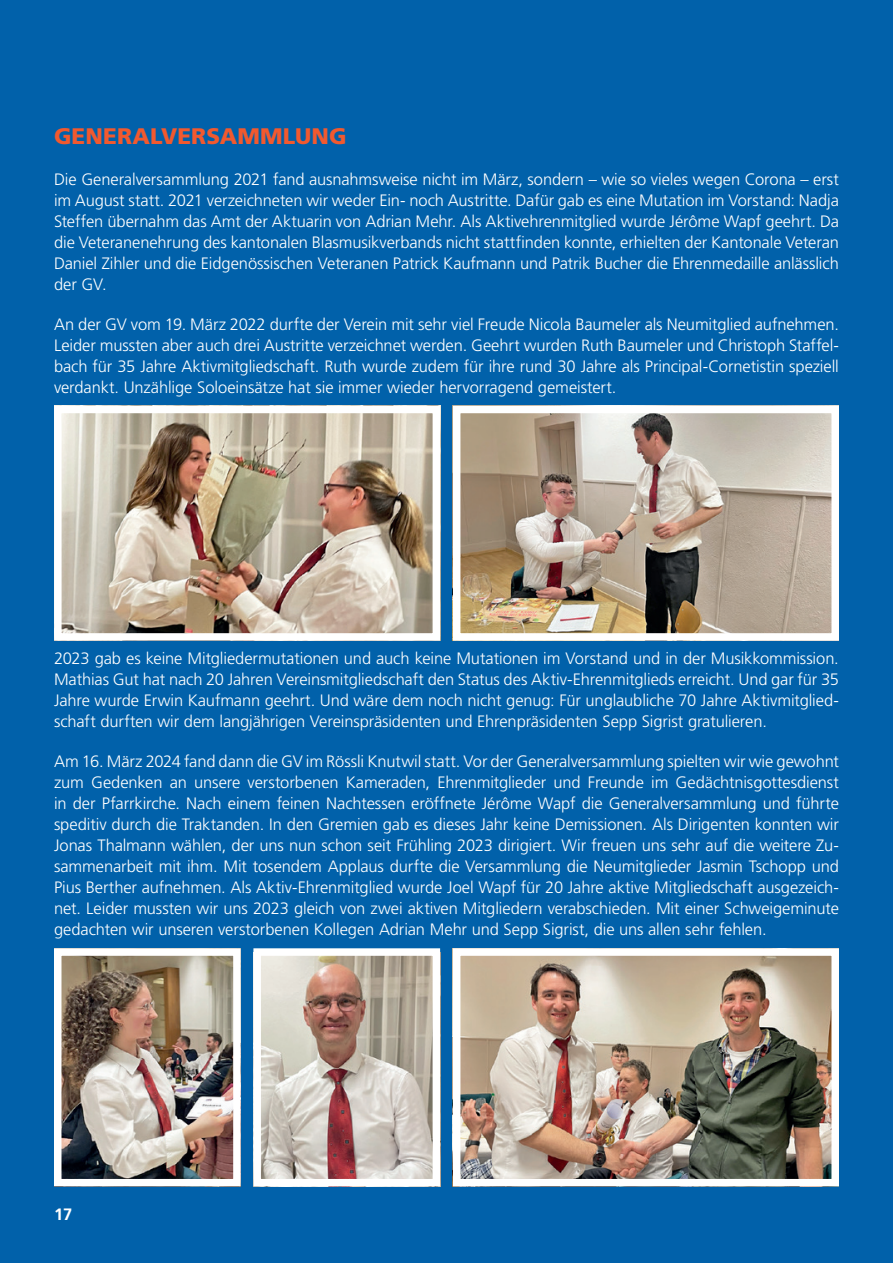
<style>
.page{position:relative;width:893px;height:1263px;background:#fff}
.page>*{position:absolute;margin:0;border:0;box-sizing:border-box;transform-origin:0 0}
.t1{font:900 22.5px "Frutiger LT Pro";letter-spacing:.005em;color:#f1592f}
.t2{font:300 16.5px/21px "Frutiger LT Pro";letter-spacing:-.005em;color:#fff;text-align:justify}
.t3{font:700 16.5px "Frutiger LT Pro";color:#fff}
</style>
<div class="page">
<div style="left:340px;top:0;width:553px;height:1263px;background:#0161aa"></div>
<div style="left:0;top:0;width:652px;height:1263px;background:#0161aa"></div>
<img style="left:63px;top:415px;width:368px;height:217px">
<div style="left:54px;top:406px;width:386px;height:235px;border:8px solid #fff"></div>
<img style="left:462px;top:415px;width:368px;height:217px">
<div style="left:453px;top:406px;width:386px;height:235px;border:8px solid #fff"></div>
<img style="left:63px;top:957px;width:169px;height:220px">
<div style="left:54px;top:948px;width:187px;height:238px;border:8px solid #fff"></div>
<img style="left:462px;top:957px;width:368px;height:220px">
<div style="left:453px;top:948px;width:386px;height:238px;border:8px solid #fff"></div>
<img style="left:262px;top:957px;width:169px;height:220px">
<div style="left:253px;top:948px;width:187px;height:238px;border:8px solid #fff"></div>
<h1 class="t1" style="left:54px;top:123px;width:294px">GENERALVERSAMMLUNG</h1>
<p class="t2" style="left:54px;top:168px;width:786px">Die Generalversammlung 2021 fand ausnahmsweise nicht im März, sondern – wie so vieles wegen Corona – erst im August statt. 2021 verzeichneten wir weder Ein- noch Austritte. Dafür gab es eine Mutation im Vorstand: Nadja Steffen übernahm das Amt der Aktuarin von Adrian Mehr. Als Aktivehrenmitglied wurde Jérôme Wapf geehrt. Da die Veteranenehrung des kantonalen Blasmusikverbands nicht stattfinden konnte, erhielten der Kantonale Veteran Daniel Zihler und die Eidgenössischen Veteranen Patrick Kaufmann und Patrik Bucher die Ehrenmedaille anlässlich der GV.</p>
<p class="t2" style="left:54px;top:314px;width:786px">An der GV vom 19. März 2022 durfte der Verein mit sehr viel Freude Nicola Baumeler als Neumitglied aufnehmen.<br>Leider mussten aber auch drei Austritte verzeichnet werden. Geehrt wurden Ruth Baumeler und Christoph Staffel&shy;bach für 35 Jahre Aktivmitgliedschaft. Ruth wurde zudem für ihre rund 30 Jahre als Principal-Cornetistin speziell verdankt. Unzählige Soloeinsätze hat sie immer wieder hervorragend gemeistert.</p>
<p class="t2" style="left:54px;top:648px;width:786px">2023 gab es keine Mitgliedermutationen und auch keine Mutationen im Vorstand und in der Musikkommission.<br>Mathias Gut hat nach 20 Jahren Vereinsmitgliedschaft den Status des Aktiv-Ehrenmitglieds erreicht. Und gar für 35<br>Jahre wurde Erwin Kaufmann geehrt. Und wäre dem noch nicht genug: Für unglaubliche 70 Jahre Aktivmitglied&shy;schaft durften wir dem langjährigen Vereinspräsidenten und Ehrenpräsidenten Sepp Sigrist gratulieren.</p>
<p class="t2" style="left:54px;top:751px;width:787px">Am 16. März 2024 fand dann die GV im Rössli Knutwil statt. Vor der Generalversammlung spielten wir wie gewohnt zum Gedenken an unsere verstorbenen Kameraden, Ehrenmitglieder und Freunde im Gedächtnisgottesdienst in der Pfarrkirche. Nach einem feinen Nachtessen eröffnete Jérôme Wapf die Generalversammlung und führte speditiv durch die Traktanden. In den Gremien gab es dieses Jahr keine Demissionen. Als Dirigenten konnten wir Jonas Thalmann wählen, der uns nun schon seit Frühling 2023 dirigiert. Wir freuen uns sehr auf die weitere Zu&shy;sammenarbeit mit ihm. Mit tosendem Applaus durfte die Versammlung die Neumitglieder Jasmin Tschopp und Pius Berther aufnehmen. Als Aktiv-Ehrenmitglied wurde Joel Wapf für 20 Jahre aktive Mitgliedschaft ausgezeich&shy;net. Leider mussten wir uns 2023 gleich von zwei aktiven Mitgliedern verabschieden. Mit einer Schweigeminute gedachten wir unseren verstorbenen Kollegen Adrian Mehr und Sepp Sigrist, die uns allen sehr fehlen.</p>
<p class="t3" style="left:55px;top:1196px;width:11px">4</p>
<p class="t3" style="left:54px;top:1205px;width:20px">17</p>
</div>
